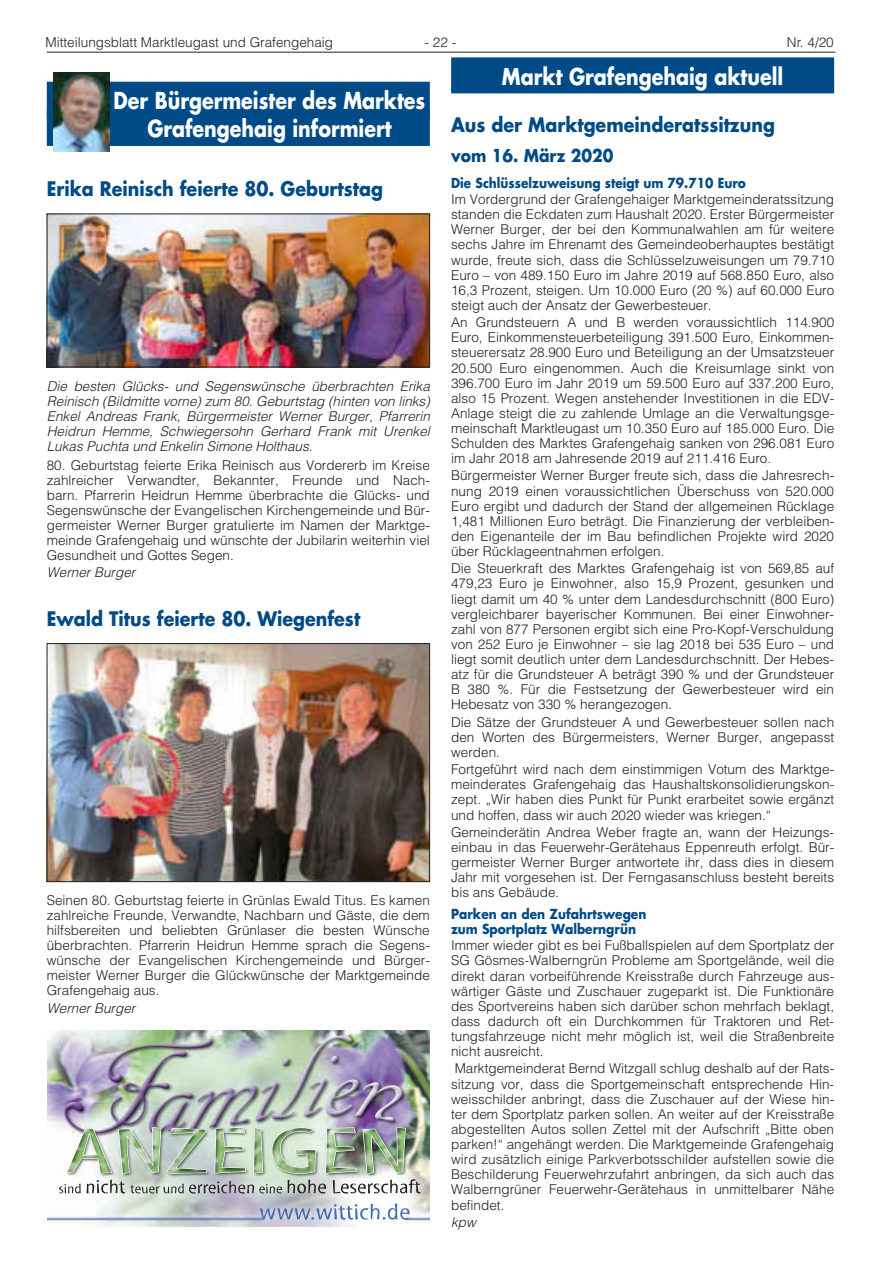
<style>
.page{position:relative;width:881px;height:1263px;background:#fff}
.page>*{position:absolute;margin:0;border:0;box-sizing:border-box;transform-origin:0 0}
.t1{font:700 22.8px/27.8px "Futura LT";color:#fff;text-align:center;scale:.84 1}
.t2{font:700 22.5px "Futura LT";color:#fff;scale:.85 1}
.t3{font:700 19.5px "Futura LT";color:#004b87;scale:.9 1}
.t4{font:700 17.25px "Futura LT";color:#004b87;scale:.9 1}
.t5{font:300 13.5px/15.1px "Helvetica LT";color:#231f20;text-align:justify}
.t6{font:italic 300 13.5px/15px "Helvetica LT";color:#231f20;text-align:justify}
.t7{font:700 13.5px/15.1px "Futura LT";color:#004b87;scale:.9 1}
</style>
<div class="page">
<hr style="left:47px;top:52px;width:788px;height:1px;background:#231f20">
<div style="left:451px;top:57px;width:382px;height:36px;background:#004b87"></div>
<div style="left:47px;top:82px;width:382px;height:36px;background:#004b87"></div>
<div style="left:47px;top:110px;width:382px;height:36px;background:#004b87"></div>
<img style="left:53px;top:72px;width:56px;height:80px">
<img style="left:49px;top:216px;width:378px;height:149px">
<div style="left:47px;top:214px;width:382px;height:153px;border:1px solid #231f20"></div>
<img style="left:49px;top:645px;width:378px;height:235px">
<div style="left:47px;top:643px;width:382px;height:239px;border:1px solid #231f20"></div>
<img style="left:47px;top:1030px;width:382px;height:197px">
<img style="left:65px;top:1035px;width:287px;height:99px">
<img style="left:118px;top:1127px;width:287px;height:1px">
<img style="left:67px;top:1128px;width:338px;height:46px">
<img style="left:260px;top:1203px;width:149px;height:17px">
<img style="left:64px;top:1180px;width:203px;height:13px">
<img style="left:287px;top:1179px;width:133px;height:14px">
<p class="t5" style="left:45px;top:34px;width:289px">Mitteilungsblatt Marktleugast und Grafengehaig</p>
<p class="t5" style="left:424px;top:34px;width:33px">- 22 -</p>
<p class="t5" style="left:786px;top:34px;width:48px">Nr. 4/20</p>
<h2 class="t2" style="left:501px;top:61px;width:332px">Markt Grafengehaig aktuell</h2>
<h3 class="t3" style="left:451px;top:112px;width:361px">Aus der Marktgemeinderatssitzung</h3>
<p class="t4" style="left:451px;top:144px;width:182px">vom 16. März 2020</p>
<p class="t7" style="left:451px;top:175px;width:329px">Die Schlüsselzuweisung steigt um 79.710 Euro</p>
<p class="t5" style="left:451px;top:192px;width:384px">Im Vordergrund der Grafengehaiger Marktgemeinderatssitzung standen die Eckdaten zum Haushalt 2020. Erster Bürgermeister Werner Burger, der bei den Kommunalwahlen am für weitere sechs Jahre im Ehrenamt des Gemeindeoberhauptes bestätigt wurde, freute sich, dass die Schlüsselzuweisungen um 79.710<br>Euro – von 489.150 Euro im Jahre 2019 auf 568.850 Euro, also 16,3 Prozent, steigen. Um 10.000 Euro (20 %) auf 60.000 Euro steigt auch der Ansatz der Gewerbesteuer.</p>
<p class="t5" style="left:451px;top:315px;width:384px">An Grundsteuern A und B werden voraussichtlich 114.900<br>Euro, Einkommensteuerbeteiligung 391.500 Euro, Einkommen&shy;steuerersatz 28.900 Euro und Beteiligung an der Umsatzsteuer 20.500 Euro eingenommen. Auch die Kreisumlage sinkt von 396.700 Euro im Jahr 2019 um 59.500 Euro auf 337.200 Euro, also 15 Prozent. Wegen anstehender Investitionen in die EDV-Anlage steigt die zu zahlende Umlage an die Verwaltungsge&shy;meinschaft Marktleugast um 10.350 Euro auf 185.000 Euro. Die Schulden des Marktes Grafengehaig sanken von 296.081 Euro im Jahr 2018 am Jahresende 2019 auf 211.416 Euro.</p>
<p class="t5" style="left:451px;top:468px;width:384px">Bürgermeister Werner Burger freute sich, dass die Jahresrech&shy;nung 2019 einen voraussichtlichen Überschuss von 520.000<br>Euro ergibt und dadurch der Stand der allgemeinen Rücklage 1,481 Millionen Euro beträgt. Die Finanzierung der verbleiben&shy;den Eigenanteile der im Bau befindlichen Projekte wird 2020 über Rücklageentnahmen erfolgen.</p>
<p class="t5" style="left:451px;top:561px;width:384px">Die Steuerkraft des Marktes Grafengehaig ist von 569,85 auf 479,23 Euro je Einwohner, also 15,9 Prozent, gesunken und liegt damit um 40 % unter dem Landesdurchschnitt (800 Euro) vergleichbarer bayerischer Kommunen. Bei einer Einwohner&shy;zahl von 877 Personen ergibt sich eine Pro-Kopf-Verschuldung von 252 Euro je Einwohner – sie lag 2018 bei 535 Euro – und liegt somit deutlich unter dem Landesdurchschnitt. Der Hebes&shy;atz für die Grundsteuer A beträgt 390 % und der Grundsteuer B 380 %. Für die Festsetzung der Gewerbesteuer wird ein Hebesatz von 330 % herangezogen.</p>
<p class="t5" style="left:451px;top:714px;width:384px">Die Sätze der Grundsteuer A und Gewerbesteuer sollen nach den Worten des Bürgermeisters, Werner Burger, angepasst werden.</p>
<p class="t5" style="left:451px;top:762px;width:384px">Fortgeführt wird nach dem einstimmigen Votum des Marktge&shy;meinderates Grafengehaig das Haushaltskonsolidierungskon&shy;zept. „Wir haben dies Punkt für Punkt erarbeitet sowie ergänzt und hoffen, dass wir auch 2020 wieder was kriegen.“</p>
<p class="t5" style="left:451px;top:824px;width:384px">Gemeinderätin Andrea Weber fragte an, wann der Heizungs&shy;einbau in das Feuerwehr-Gerätehaus Eppenreuth erfolgt. Bür&shy;germeister Werner Burger antwortete ihr, dass dies in diesem Jahr mit vorgesehen ist. Der Ferngasanschluss besteht bereits bis ans Gebäude.</p>
<p class="t7" style="left:451px;top:906px;width:218px">Parken an den Zufahrtswegen zum Sportplatz Walberngrün</p>
<p class="t5" style="left:451px;top:938px;width:384px">Immer wieder gibt es bei Fußballspielen auf dem Sportplatz der SG Gösmes-Walberngrün Probleme am Sportgelände, weil die direkt daran vorbeiführende Kreisstraße durch Fahrzeuge aus&shy;wärtiger Gäste und Zuschauer zugeparkt ist. Die Funktionäre des Sportvereins haben sich darüber schon mehrfach beklagt, dass dadurch oft ein Durchkommen für Traktoren und Ret&shy;tungsfahrzeuge nicht mehr möglich ist, weil die Straßenbreite nicht ausreicht.</p>
<p class="t5" style="left:451px;top:1061px;width:384px">Marktgemeinderat Bernd Witzgall schlug deshalb auf der Rats&shy;sitzung vor, dass die Sportgemeinschaft entsprechende Hin&shy;weisschilder anbringt, dass die Zuschauer auf der Wiese hin&shy;ter dem Sportplatz parken sollen. An weiter auf der Kreisstraße abgestellten Autos sollen Zettel mit der Aufschrift „Bitte oben parken!“ angehängt werden. Die Marktgemeinde Grafengehaig wird zusätzlich einige Parkverbotsschilder aufstellen sowie die Beschilderung Feuerwehrzufahrt anbringen, da sich auch das Walberngrüner Feuerwehr-Gerätehaus in unmittelbarer Nähe befindet.</p>
<p class="t6" style="left:451px;top:1214px;width:26px">kpw</p>
<h1 class="t1" style="left:113px;top:87px;width:372px">Der Bürgermeister des Marktes<br>Grafengehaig informiert</h1>
<h3 class="t3" style="left:47px;top:176px;width:375px">Erika Reinisch feierte 80. Geburtstag</h3>
<p class="t6" style="left:47px;top:378px;width:384px">Die besten Glücks- und Segenswünsche überbrachten Erika Reinisch (Bildmitte vorne) zum 80. Geburtstag (hinten von links)<br>Enkel Andreas Frank, Bürgermeister Werner Burger, Pfarrerin Heidrun Hemme, Schwiegersohn Gerhard Frank mit Urenkel Lukas Puchta und Enkelin Simone Holthaus.</p>
<p class="t5" style="left:47px;top:458px;width:384px">80. Geburtstag feierte Erika Reinisch aus Vordererb im Kreise zahlreicher Verwandter, Bekannter, Freunde und Nach&shy;barn. Pfarrerin Heidrun Hemme überbrachte die Glücks- und Segenswünsche der Evangelischen Kirchengemeinde und Bür&shy;germeister Werner Burger gratulierte im Namen der Marktge&shy;meinde Grafengehaig und wünschte der Jubilarin weiterhin viel Gesundheit und Gottes Segen.</p>
<p class="t6" style="left:47px;top:565px;width:90px">Werner Burger</p>
<h3 class="t3" style="left:47px;top:606px;width:350px">Ewald Titus feierte 80. Wiegenfest</h3>
<p class="t5" style="left:47px;top:893px;width:384px">Seinen 80. Geburtstag feierte in Grünlas Ewald Titus. Es kamen zahlreiche Freunde, Verwandte, Nachbarn und Gäste, die dem hilfsbereiten und beliebten Grünlaser die besten Wünsche überbrachten. Pfarrerin Heidrun Hemme sprach die Segens&shy;wünsche der Evangelischen Kirchengemeinde und Bürger&shy;meister Werner Burger die Glückwünsche der Marktgemeinde Grafengehaig aus.</p>
<p class="t6" style="left:47px;top:1000px;width:90px">Werner Burger</p>
</div>
